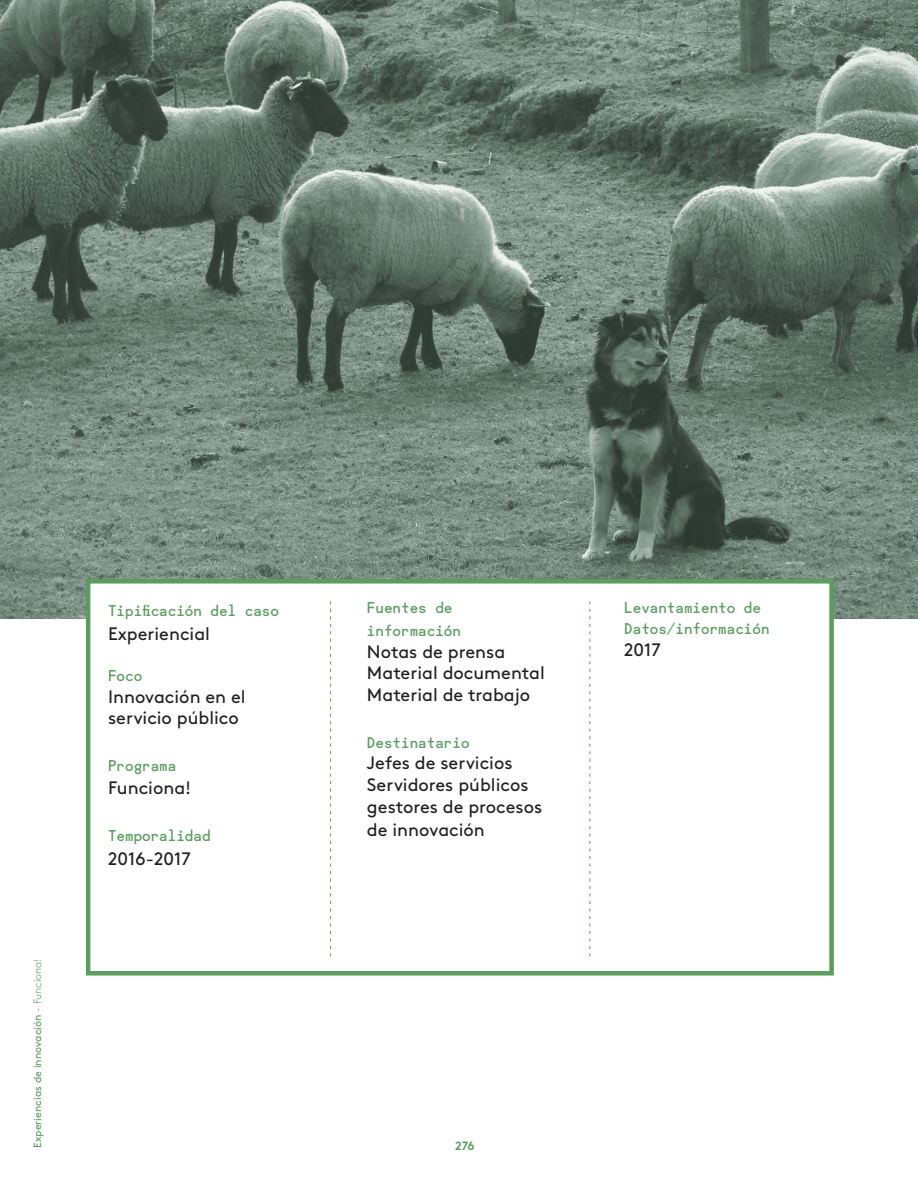
<style>
.page{position:relative;width:918px;height:1188px;background:#fff}
.page>*{position:absolute;margin:0;border:0;box-sizing:border-box;transform-origin:0 0}
.t1{font:18px/21.6px "Brown";color:#231f20}
.t2{font:15px/23.4px "Fugue Mono";color:#5a9d5f}
.t3{font:700 12px "Brown";color:#599d60}
.t4{font:10.5px "Brown";color:#599d60}
.s1{font-weight:300}
</style>
<div class="page">
<hr style="left:917px;top:0;width:1px;height:1188px;background:#eaf1e9">
<img style="left:0;top:0;width:918px;height:618px">
<div style="left:86px;top:579px;width:748px;height:397px;background:#fff;border:4px solid #5a9d5f"></div>
<svg style="left:330px;top:601px;width:1px;height:355px"></svg>
<svg style="left:590px;top:601px;width:1px;height:355px"></svg>
<p class="t4" style="left:29px;top:1148px;width:190px;rotate:-90deg">Experiencias de innovación <span class="s1">- Funciona!</span></p>
<p class="t2" style="left:108px;top:597px;width:172px">Tipificación del caso</p>
<p class="t1" style="left:108px;top:621px;width:104px">Experiencial</p>
<p class="t2" style="left:108px;top:662px;width:36px">Foco</p>
<p class="t1" style="left:108px;top:684px;width:139px">Innovación en el servicio público</p>
<p class="t2" style="left:108px;top:752px;width:70px">Programa</p>
<p class="t1" style="left:108px;top:776px;width:85px">Funciona!</p>
<p class="t2" style="left:108px;top:822px;width:104px">Temporalidad</p>
<p class="t1" style="left:108px;top:846px;width:84px">2016-2017</p>
<p class="t2" style="left:367px;top:594px;width:96px">Fuentes de información</p>
<p class="t1" style="left:367px;top:639px;width:179px">Notas de prensa<br>Material documental<br>Material de trabajo</p>
<p class="t2" style="left:367px;top:729px;width:104px">Destinatario</p>
<p class="t1" style="left:367px;top:751px;width:177px">Jefes de servicios<br>Servidores públicos gestores de procesos</p>
<p class="t1" style="left:367px;top:817px;width:119px">de innovación</p>
<p class="t2" style="left:624px;top:595px;width:147px;line-height:21.6px">Levantamiento de<br>Datos/información</p>
<p class="t1" style="left:624px;top:637px;width:38px">2017</p>
<p class="t3" style="left:455px;top:1136px;width:21px">276</p>
</div>
